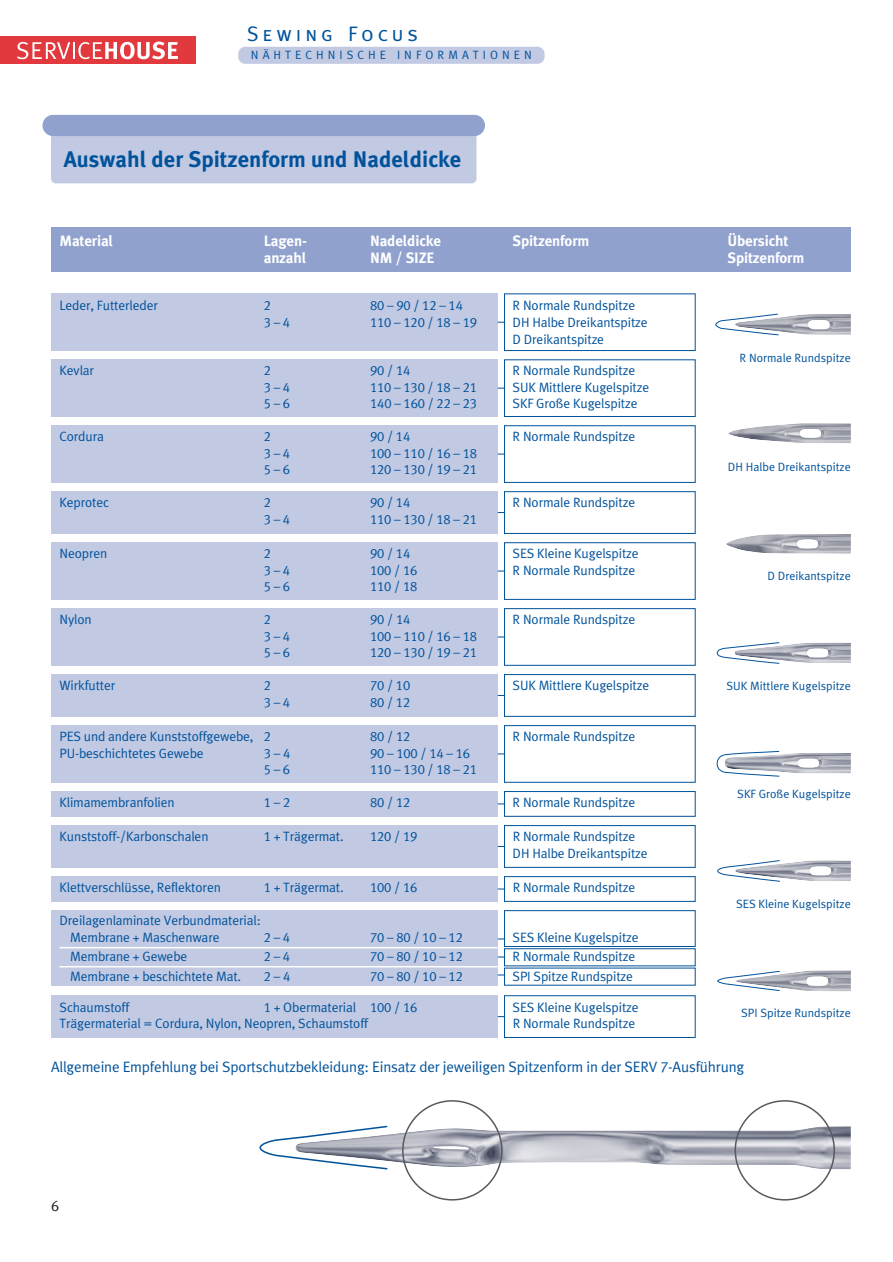
<style>
.page{position:relative;width:893px;height:1262px;background:#fff}
.page>*{position:absolute;margin:0;border:0;box-sizing:border-box;transform-origin:0 0}
.t1{font:700 22.5px "Schmetz";color:#00529b}
.t2{font:21px "Meta Caps";letter-spacing:.185em;color:#00529b}
.t3{font:15px "Schmetz Normal";letter-spacing:-.01em;color:#00529b}
.t4{font:700 15px "Schmetz";letter-spacing:-.01em;color:#fff}
.t5{font:15px "Schmetz Normal";color:#231f20}
.t6{font:13.5px/16.5px "Schmetz Normal";letter-spacing:-.01em;color:#00529b}
.t7{font:12px "Schmetz Normal";color:#00529b}
.t8{font:12px "Schmetz Normal";letter-spacing:.335em;color:#00529b}
</style>
<div class="page">
<div style="left:0;top:36px;width:196px;height:28px;background:#e1393e"></div>
<svg style="left:17px;top:42px;width:161px;height:17px"></svg>
<div style="left:238px;top:47px;width:306px;height:17px;background:#c1c9e3;border-radius:7px"></div>
<div style="left:51px;top:125px;width:425px;height:58px;background:#c1c9e3;border-radius:5px"></div>
<div style="left:43px;top:115px;width:442px;height:21px;background:#90a1cd;border-radius:11px"></div>
<div style="left:51px;top:227px;width:799px;height:45px;background:#90a1cd"></div>
<img style="left:388px;top:1126px;width:462px;height:43px">
<svg style="left:259px;top:1125px;width:129px;height:45px"></svg>
<svg style="left:402px;top:1100px;width:100px;height:100px"></svg>
<svg style="left:734px;top:1100px;width:101px;height:100px"></svg>
<div style="left:51px;top:910px;width:446px;height:75px;background:#c1c9e3"></div>
<div style="left:51px;top:876px;width:446px;height:25px;background:#c1c9e3"></div>
<div style="left:51px;top:825px;width:446px;height:42px;background:#c1c9e3"></div>
<div style="left:51px;top:293px;width:446px;height:58px;background:#c1c9e3"></div>
<div style="left:51px;top:359px;width:446px;height:58px;background:#c1c9e3"></div>
<div style="left:51px;top:425px;width:446px;height:58px;background:#c1c9e3"></div>
<div style="left:51px;top:491px;width:446px;height:43px;background:#c1c9e3"></div>
<div style="left:51px;top:542px;width:446px;height:58px;background:#c1c9e3"></div>
<div style="left:51px;top:608px;width:446px;height:57px;background:#c1c9e3"></div>
<div style="left:51px;top:674px;width:446px;height:42px;background:#c1c9e3"></div>
<div style="left:51px;top:725px;width:446px;height:57px;background:#c1c9e3"></div>
<div style="left:51px;top:995px;width:446px;height:42px;background:#c1c9e3"></div>
<div style="left:51px;top:791px;width:446px;height:25px;background:#c1c9e3"></div>
<img style="left:779px;top:642px;width:71px;height:21px">
<svg style="left:716px;top:642px;width:63px;height:22px"></svg>
<svg style="left:717px;top:865px;width:63px;height:17px"></svg>
<img style="left:735px;top:860px;width:115px;height:21px">
<img style="left:779px;top:753px;width:71px;height:20px">
<svg style="left:716px;top:750px;width:63px;height:27px"></svg>
<img style="left:779px;top:314px;width:71px;height:21px">
<svg style="left:715px;top:313px;width:64px;height:22px"></svg>
<img style="left:728px;top:423px;width:122px;height:20px">
<img style="left:726px;top:534px;width:124px;height:19px">
<svg style="left:717px;top:976px;width:17px;height:10px"></svg>
<img style="left:734px;top:970px;width:116px;height:21px">
<svg style="left:503px;top:293px;width:193px;height:745px"></svg>
<hr style="left:60px;top:947px;width:437px;height:1px;background:#fff">
<hr style="left:60px;top:966px;width:437px;height:1px;background:#fff">
<h2 class="t2" style="left:247px;top:22px;width:172px">Sewing Focus</h2>
<p class="t8" style="left:251px;top:50px;width:282px">NÄHTECHNISCHE INFORMATIONEN</p>
<h1 class="t1" style="left:64px;top:150px;width:399px">Auswahl der Spitzenform und Nadeldicke</h1>
<p class="t4" style="left:60px;top:235px;width:55px">Material</p>
<p class="t4" style="left:264px;top:235px;width:45px">Lagen-</p>
<p class="t4" style="left:370px;top:235px;width:72px">Nadeldicke</p>
<p class="t4" style="left:512px;top:235px;width:78px">Spitzenform</p>
<p class="t4" style="left:727px;top:235px;width:62px">Übersicht</p>
<p class="t4" style="left:264px;top:251px;width:44px">anzahl</p>
<p class="t4" style="left:370px;top:251px;width:66px">NM / SIZE</p>
<p class="t4" style="left:727px;top:251px;width:78px">Spitzenform</p>
<p class="t6" style="left:60px;top:298px;width:100px">Leder, Futterleder</p>
<p class="t6" style="left:264px;top:298px;width:9px">2</p>
<p class="t6" style="left:370px;top:298px;width:94px">80 – 90 / 12 – 14</p>
<p class="t6" style="left:512px;top:298px;width:124px">R Normale Rundspitze</p>
<p class="t6" style="left:264px;top:315px;width:28px">3 – 4</p>
<p class="t6" style="left:370px;top:315px;width:108px">110 – 120 / 18 – 19</p>
<p class="t6" style="left:512px;top:315px;width:137px">DH Halbe Dreikantspitze<br>D Dreikantspitze</p>
<p class="t6" style="left:60px;top:363px;width:36px">Kevlar</p>
<p class="t6" style="left:264px;top:363px;width:9px">2</p>
<p class="t6" style="left:370px;top:363px;width:42px">90 / 14</p>
<p class="t6" style="left:512px;top:363px;width:124px">R Normale Rundspitze</p>
<p class="t6" style="left:264px;top:380px;width:28px">3 – 4</p>
<p class="t6" style="left:370px;top:380px;width:108px">110 – 130 / 18 – 21</p>
<p class="t6" style="left:512px;top:380px;width:138px">SUK Mittlere Kugelspitze</p>
<p class="t6" style="left:264px;top:396px;width:28px">5 – 6</p>
<p class="t6" style="left:370px;top:396px;width:109px">140 – 160 / 22 – 23</p>
<p class="t6" style="left:512px;top:396px;width:126px">SKF Große Kugelspitze</p>
<p class="t6" style="left:60px;top:429px;width:46px">Cordura</p>
<p class="t6" style="left:264px;top:429px;width:9px">2</p>
<p class="t6" style="left:370px;top:429px;width:42px">90 / 14</p>
<p class="t6" style="left:512px;top:429px;width:124px">R Normale Rundspitze</p>
<p class="t6" style="left:264px;top:446px;width:28px">3 – 4</p>
<p class="t6" style="left:370px;top:446px;width:108px">100 – 110 / 16 – 18</p>
<p class="t6" style="left:264px;top:462px;width:28px">5 – 6</p>
<p class="t6" style="left:370px;top:462px;width:108px">120 – 130 / 19 – 21</p>
<p class="t6" style="left:60px;top:495px;width:51px">Keprotec</p>
<p class="t6" style="left:264px;top:495px;width:9px">2</p>
<p class="t6" style="left:370px;top:495px;width:42px">90 / 14</p>
<p class="t6" style="left:512px;top:495px;width:124px">R Normale Rundspitze</p>
<p class="t6" style="left:264px;top:512px;width:28px">3 – 4</p>
<p class="t6" style="left:370px;top:512px;width:108px">110 – 130 / 18 – 21</p>
<p class="t6" style="left:60px;top:546px;width:49px">Neopren</p>
<p class="t6" style="left:264px;top:546px;width:9px">2</p>
<p class="t6" style="left:370px;top:546px;width:42px">90 / 14</p>
<p class="t6" style="left:512px;top:546px;width:127px">SES Kleine Kugelspitze</p>
<p class="t6" style="left:264px;top:563px;width:28px">3 – 4</p>
<p class="t6" style="left:370px;top:563px;width:49px">100 / 16</p>
<p class="t6" style="left:512px;top:563px;width:124px">R Normale Rundspitze</p>
<p class="t6" style="left:264px;top:579px;width:28px">5 – 6</p>
<p class="t6" style="left:370px;top:579px;width:49px">110 / 18</p>
<p class="t6" style="left:60px;top:612px;width:34px">Nylon</p>
<p class="t6" style="left:264px;top:612px;width:9px">2</p>
<p class="t6" style="left:370px;top:612px;width:42px">90 / 14</p>
<p class="t6" style="left:512px;top:612px;width:124px">R Normale Rundspitze</p>
<p class="t6" style="left:264px;top:629px;width:28px">3 – 4</p>
<p class="t6" style="left:370px;top:629px;width:108px">100 – 110 / 16 – 18</p>
<p class="t6" style="left:264px;top:645px;width:28px">5 – 6</p>
<p class="t6" style="left:370px;top:645px;width:108px">120 – 130 / 19 – 21</p>
<p class="t6" style="left:60px;top:678px;width:57px">Wirkfutter</p>
<p class="t6" style="left:264px;top:678px;width:9px">2</p>
<p class="t6" style="left:370px;top:678px;width:42px">70 / 10</p>
<p class="t6" style="left:512px;top:678px;width:138px">SUK Mittlere Kugelspitze</p>
<p class="t6" style="left:264px;top:695px;width:28px">3 – 4</p>
<p class="t6" style="left:370px;top:695px;width:42px">80 / 12</p>
<p class="t6" style="left:60px;top:729px;width:213px">PES und andere Kunststoffgewebe, 2</p>
<p class="t6" style="left:370px;top:729px;width:42px">80 / 12</p>
<p class="t6" style="left:512px;top:729px;width:124px">R Normale Rundspitze</p>
<p class="t6" style="left:60px;top:746px;width:146px">PU-beschichtetes Gewebe</p>
<p class="t6" style="left:264px;top:746px;width:28px">3 – 4</p>
<p class="t6" style="left:370px;top:746px;width:101px">90 – 100 / 14 – 16</p>
<p class="t6" style="left:264px;top:762px;width:28px">5 – 6</p>
<p class="t6" style="left:370px;top:762px;width:108px">110 – 130 / 18 – 21</p>
<p class="t6" style="left:60px;top:795px;width:117px">Klimamembranfolien</p>
<p class="t6" style="left:264px;top:795px;width:28px">1 – 2</p>
<p class="t6" style="left:370px;top:795px;width:42px">80 / 12</p>
<p class="t6" style="left:512px;top:795px;width:124px">R Normale Rundspitze</p>
<p class="t6" style="left:60px;top:829px;width:150px">Kunststoff-/Karbonschalen</p>
<p class="t6" style="left:264px;top:829px;width:81px">1 + Trägermat.</p>
<p class="t6" style="left:370px;top:829px;width:49px">120 / 19</p>
<p class="t6" style="left:512px;top:829px;width:137px">R Normale Rundspitze<br>DH Halbe Dreikantspitze</p>
<p class="t6" style="left:60px;top:880px;width:163px">Klettverschlüsse, Reflektoren</p>
<p class="t6" style="left:264px;top:880px;width:81px">1 + Trägermat.</p>
<p class="t6" style="left:370px;top:880px;width:49px">100 / 16</p>
<p class="t6" style="left:512px;top:880px;width:124px">R Normale Rundspitze</p>
<p class="t6" style="left:70px;top:913px;width:192px;text-indent:-11px">Dreilagenlaminate Verbundmaterial:<br>Membrane + Maschenware</p>
<p class="t6" style="left:264px;top:929px;width:28px">2 – 4</p>
<p class="t6" style="left:370px;top:929px;width:94px">70 – 80 / 10 – 12</p>
<p class="t6" style="left:512px;top:929px;width:127px">SES Kleine Kugelspitze</p>
<p class="t6" style="left:70px;top:949px;width:119px">Membrane + Gewebe</p>
<p class="t6" style="left:264px;top:949px;width:28px">2 – 4</p>
<p class="t6" style="left:370px;top:949px;width:94px">70 – 80 / 10 – 12</p>
<p class="t6" style="left:512px;top:949px;width:124px">R Normale Rundspitze</p>
<p class="t6" style="left:70px;top:968px;width:172px">Membrane + beschichtete Mat.</p>
<p class="t6" style="left:264px;top:968px;width:28px">2 – 4</p>
<p class="t6" style="left:370px;top:968px;width:94px">70 – 80 / 10 – 12</p>
<p class="t6" style="left:512px;top:968px;width:122px">SPI Spitze Rundspitze</p>
<p class="t6" style="left:60px;top:1000px;width:71px">Schaumstoff</p>
<p class="t6" style="left:264px;top:1000px;width:155px">1 + Obermaterial 100 / 16</p>
<p class="t6" style="left:512px;top:1000px;width:127px">SES Kleine Kugelspitze</p>
<p class="t6" style="left:60px;top:1016px;width:310px">Trägermaterial = Cordura, Nylon, Neopren, Schaumstoff</p>
<p class="t6" style="left:512px;top:1016px;width:124px">R Normale Rundspitze</p>
<p class="t7" style="left:739px;top:353px;width:113px">R Normale Rundspitze</p>
<p class="t7" style="left:728px;top:462px;width:124px">DH Halbe Dreikantspitze</p>
<p class="t7" style="left:767px;top:571px;width:85px">D Dreikantspitze</p>
<p class="t7" style="left:726px;top:681px;width:126px">SUK Mittlere Kugelspitze</p>
<p class="t7" style="left:737px;top:789px;width:115px">SKF Große Kugelspitze</p>
<p class="t7" style="left:736px;top:899px;width:116px">SES Kleine Kugelspitze</p>
<p class="t7" style="left:741px;top:1008px;width:111px">SPI Spitze Rundspitze</p>
<p class="t3" style="left:51px;top:1061px;width:694px">Allgemeine Empfehlung bei Sportschutzbekleidung: Einsatz der jeweiligen Spitzenform in der SERV 7-Ausführung</p>
<p class="t5" style="left:51px;top:1200px;width:10px">6</p>
</div>
